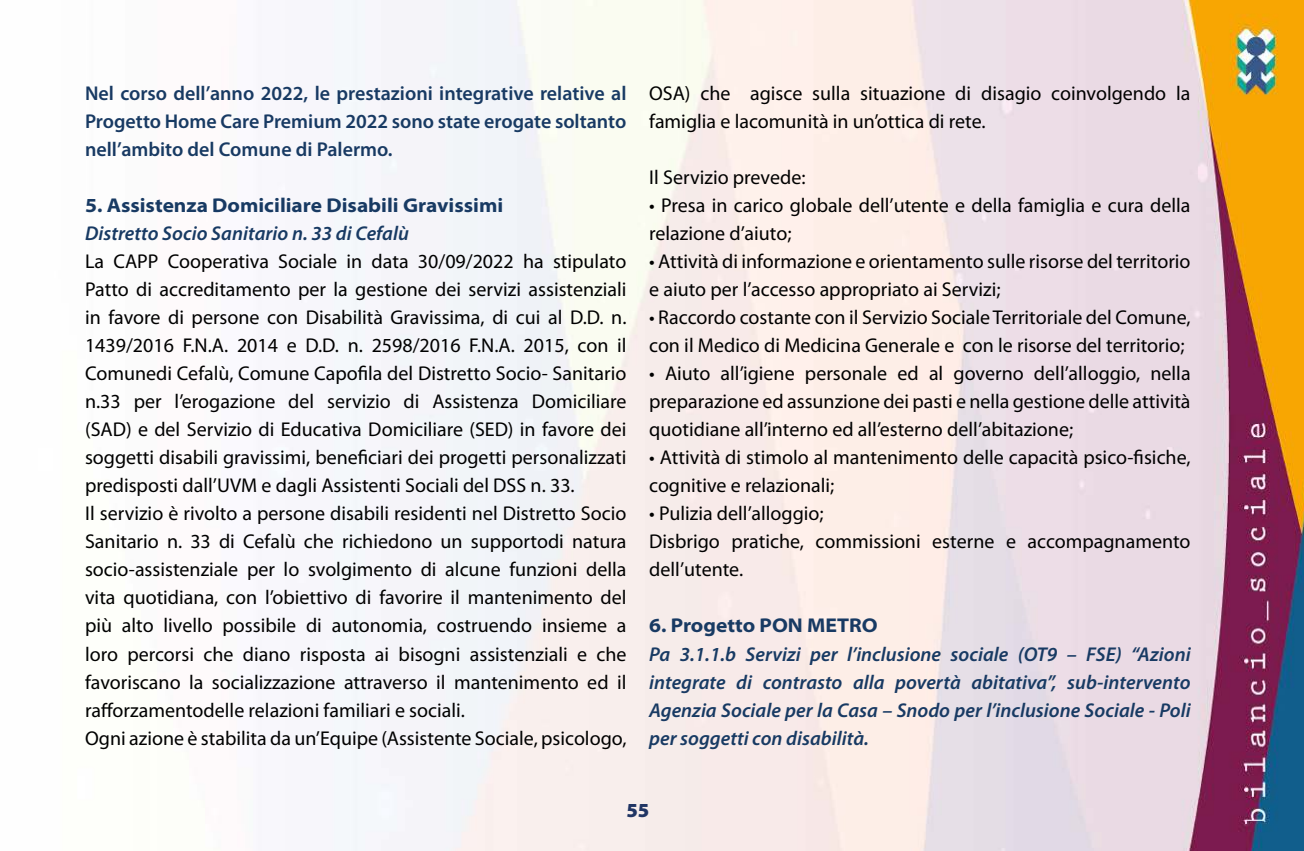
<style>
.page{position:relative;width:1304px;height:851px;background:#fff}
.page>*{position:absolute;margin:0;border:0;box-sizing:border-box;transform-origin:0 0}
.t1{font:20px/28px "Myriad Pro";color:#000}
.t2{font:italic 600 20px/28px "Myriad Pro";color:#183a63;text-align:justify}
.t3{font:600 20px/28px "Myriad Pro";color:#183a63;text-align:justify}
.t4{font:700 semi-expanded 20px "Myriad Pro";color:#183a63}
.t5{font:900 20px "Myriad Pro";color:#213564}
</style>
<div class="page">
<img style="left:285px;top:0;width:1019px;height:850px">
<p class="t3" style="left:85px;top:79px;width:543px">Nel corso dell’anno 2022, le prestazioni integrative relative al Progetto Home Care Premium 2022 sono state erogate soltanto nell’ambito del Comune di Palermo.</p>
<p class="t4" style="left:85px;top:192px;width:420px">5. Assistenza Domiciliare Disabili Gravissimi</p>
<p class="t2" style="left:85px;top:219px;width:325px">Distretto Socio Sanitario n. 33 di Cefalù</p>
<p class="t1" style="left:85px;top:247px;width:543px">La CAPP Cooperativa Sociale in data 30/09/2022 ha stipulato Patto di accreditamento per la gestione dei servizi assistenziali in favore di persone con Disabilità Gravissima, di cui al D.D. n.<br>1439/2016 F.N.A. 2014 e D.D. n. 2598/2016 F.N.A. 2015, con il Comunedi Cefalù, Comune Capofila del Distretto Socio- Sanitario n.33 per l’erogazione del servizio di Assistenza Domiciliare (SAD) e del Servizio di Educativa Domiciliare (SED) in favore dei soggetti disabili gravissimi, beneficiari dei progetti personalizzati predisposti dall’UVM e dagli Assistenti Sociali del DSS n. 33.<br>Il servizio è rivolto a persone disabili residenti nel Distretto Socio Sanitario n. 33 di Cefalù che richiedono un supportodi natura socio-assistenziale per lo svolgimento di alcune funzioni della vita quotidiana, con l’obiettivo di favorire il mantenimento del più alto livello possibile di autonomia, costruendo insieme a loro percorsi che diano risposta ai bisogni assistenziali e che favoriscano la socializzazione attraverso il mantenimento ed il rafforzamentodelle relazioni familiari e sociali.<br>Ogni azione è stabilita da un’Equipe (Assistente Sociale, psicologo,</p>
<p class="t1" style="left:649px;top:79px;width:543px">OSA) che agisce sulla situazione di disagio coinvolgendo la famiglia e lacomunità in un’ottica di rete.</p>
<p class="t1" style="left:649px;top:163px;width:158px">Il Servizio prevede:</p>
<p class="t1" style="left:649px;top:191px;width:543px">• Presa in carico globale dell’utente e della famiglia e cura della relazione d’aiuto;</p>
<p class="t1" style="left:649px;top:247px;width:543px">• Attività di informazione e orientamento sulle risorse del territorio e aiuto per l’accesso appropriato ai Servizi;</p>
<p class="t1" style="left:649px;top:303px;width:543px">• Raccordo costante con il Servizio Sociale Territoriale del Comune, con il Medico di Medicina Generale e con le risorse del territorio;</p>
<p class="t1" style="left:649px;top:359px;width:543px;text-align:justify">• Aiuto all’igiene personale ed al governo dell’alloggio, nella preparazione ed assunzione dei pasti e nella gestione delle attività quotidiane all’interno ed all’esterno dell’abitazione;</p>
<p class="t1" style="left:649px;top:443px;width:543px">• Attività di stimolo al mantenimento delle capacità psico-fisiche, cognitive e relazionali;</p>
<p class="t1" style="left:649px;top:499px;width:543px">• Pulizia dell’alloggio;<br>Disbrigo pratiche, commissioni esterne e accompagnamento dell’utente.</p>
<p class="t4" style="left:649px;top:612px;width:230px">6. Progetto PON METRO</p>
<p class="t2" style="left:649px;top:639px;width:543px">Pa 3.1.1.b Servizi per l’inclusione sociale (OT9 – FSE) “Azioni integrate di contrasto alla povertà abitativa”, sub-intervento Agenzia Sociale per la Casa – Snodo per l’inclusione Sociale - Poli per soggetti con disabilità.</p>
<p class="t5" style="left:626px;top:796px;width:24px">55</p>
</div>
